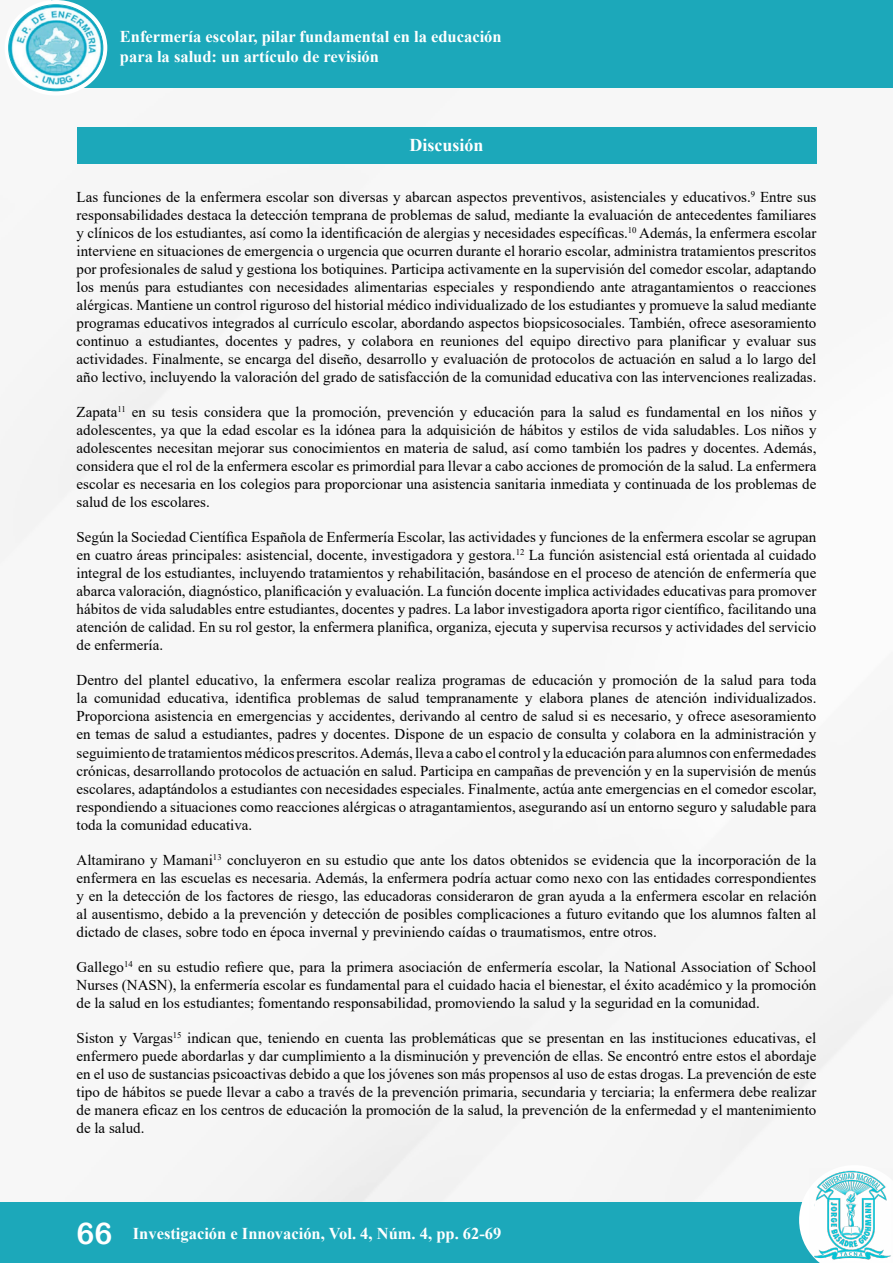
<style>
.page{position:relative;width:893px;height:1263px;background:#fff}
.page>*{position:absolute;margin:0;border:0;box-sizing:border-box;transform-origin:0 0}
.t1{font:700 18px "Times New Roman";color:#fff}
.t2{font:700 16.5px/19.8px "Times New Roman";color:#fff}
.t3{font:15px/18px "Times New Roman";color:#000;text-align:justify}
.s1{font-family:"Arial Rounded MT Bold";font-weight:400;font-size:30px}
</style>
<div class="page">
<img style="left:0;top:127px;width:893px;height:1075px">
<div style="left:0;top:1202px;width:870px;height:61px;background:#1ca8ba"></div>
<svg style="left:799px;top:1165px;width:94px;height:87px"></svg>
<div style="left:51px;top:0;width:842px;height:88px;background:#1ca8ba"></div>
<div style="left:5px;top:0;width:102px;height:96px;background:#fff;border-radius:50%"></div>
<img style="left:9px;top:5px;width:94px;height:86px">
<img style="left:809px;top:1168px;width:84px;height:95px">
<img style="left:891px;top:1169px;width:2px;height:94px">
<div style="left:77px;top:128px;width:739px;height:36px;background:#1ca8ba"></div>
<p class="t2" style="left:120px;top:26px;width:383px">Enfermería escolar, pilar fundamental en la educación para la salud: un artículo de revisión</p>
<p class="t1" style="left:409px;top:132px;width:76px">Discusión</p>
<p class="t3" style="left:77px;top:188px;width:741px">Las funciones de la enfermera escolar son diversas y abarcan aspectos preventivos, asistenciales y educativos.<sup>9</sup> Entre sus responsabilidades destaca la detección temprana de problemas de salud, mediante la evaluación de antecedentes familiares y clínicos de los estudiantes, así como la identificación de alergias y necesidades específicas.<sup>10</sup> Además, la enfermera escolar interviene en situaciones de emergencia o urgencia que ocurren durante el horario escolar, administra tratamientos prescritos por profesionales de salud y gestiona los botiquines. Participa activamente en la supervisión del comedor escolar, adaptando los menús para estudiantes con necesidades alimentarias especiales y respondiendo ante atragantamientos o reacciones alérgicas. Mantiene un control riguroso del historial médico individualizado de los estudiantes y promueve la salud mediante programas educativos integrados al currículo escolar, abordando aspectos biopsicosociales. También, ofrece asesoramiento continuo a estudiantes, docentes y padres, y colabora en reuniones del equipo directivo para planificar y evaluar sus actividades. Finalmente, se encarga del diseño, desarrollo y evaluación de protocolos de actuación en salud a lo largo del año lectivo, incluyendo la valoración del grado de satisfacción de la comunidad educativa con las intervenciones realizadas.</p>
<p class="t3" style="left:77px;top:403px;width:741px">Zapata<sup>11</sup> en su tesis considera que la promoción, prevención y educación para la salud es fundamental en los niños y adolescentes, ya que la edad escolar es la idónea para la adquisición de hábitos y estilos de vida saludables. Los niños y adolescentes necesitan mejorar sus conocimientos en materia de salud, así como también los padres y docentes. Además, considera que el rol de la enfermera escolar es primordial para llevar a cabo acciones de promoción de la salud. La enfermera escolar es necesaria en los colegios para proporcionar una asistencia sanitaria inmediata y continuada de los problemas de salud de los escolares.</p>
<p class="t3" style="left:77px;top:528px;width:741px">Según la Sociedad Científica Española de Enfermería Escolar, las actividades y funciones de la enfermera escolar se agrupan en cuatro áreas principales: asistencial, docente, investigadora y gestora.<sup>12</sup> La función asistencial está orientada al cuidado integral de los estudiantes, incluyendo tratamientos y rehabilitación, basándose en el proceso de atención de enfermería que abarca valoración, diagnóstico, planificación y evaluación. La función docente implica actividades educativas para promover hábitos de vida saludables entre estudiantes, docentes y padres. La labor investigadora aporta rigor científico, facilitando una atención de calidad. En su rol gestor, la enfermera planifica, organiza, ejecuta y supervisa recursos y actividades del servicio de enfermería.</p>
<p class="t3" style="left:77px;top:671px;width:741px">Dentro del plantel educativo, la enfermera escolar realiza programas de educación y promoción de la salud para toda la comunidad educativa, identifica problemas de salud tempranamente y elabora planes de atención individualizados.<br>Proporciona asistencia en emergencias y accidentes, derivando al centro de salud si es necesario, y ofrece asesoramiento en temas de salud a estudiantes, padres y docentes. Dispone de un espacio de consulta y colabora en la administración y seguimiento de tratamientos médicos prescritos. Además, lleva a cabo el control y la educación para alumnos con enfermedades crónicas, desarrollando protocolos de actuación en salud. Participa en campañas de prevención y en la supervisión de menús escolares, adaptándolos a estudiantes con necesidades especiales. Finalmente, actúa ante emergencias en el comedor escolar, respondiendo a situaciones como reacciones alérgicas o atragantamientos, asegurando así un entorno seguro y saludable para toda la comunidad educativa.</p>
<p class="t3" style="left:77px;top:850px;width:741px">Altamirano y Mamani<sup>13</sup> concluyeron en su estudio que ante los datos obtenidos se evidencia que la incorporación de la enfermera en las escuelas es necesaria. Además, la enfermera podría actuar como nexo con las entidades correspondientes y en la detección de los factores de riesgo, las educadoras consideraron de gran ayuda a la enfermera escolar en relación al ausentismo, debido a la prevención y detección de posibles complicaciones a futuro evitando que los alumnos falten al dictado de clases, sobre todo en época invernal y previniendo caídas o traumatismos, entre otros.</p>
<p class="t3" style="left:77px;top:957px;width:741px">Gallego<sup>14</sup> en su estudio refiere que, para la primera asociación de enfermería escolar, la National Association of School Nurses (NASN), la enfermería escolar es fundamental para el cuidado hacia el bienestar, el éxito académico y la promoción de la salud en los estudiantes; fomentando responsabilidad, promoviendo la salud y la seguridad en la comunidad.</p>
<p class="t3" style="left:77px;top:1028px;width:741px">Siston y Vargas<sup>15</sup> indican que, teniendo en cuenta las problemáticas que se presentan en las instituciones educativas, el enfermero puede abordarlas y dar cumplimiento a la disminución y prevención de ellas. Se encontró entre estos el abordaje en el uso de sustancias psicoactivas debido a que los jóvenes son más propensos al uso de estas drogas. La prevención de este tipo de hábitos se puede llevar a cabo a través de la prevención primaria, secundaria y terciaria; la enfermera debe realizar de manera eficaz en los centros de educación la promoción de la salud, la prevención de la enfermedad y el mantenimiento de la salud.</p>
<p class="t2" style="left:77px;top:1223px;width:426px"><span class="s1">66</span> Investigación e Innovación, Vol. 4, Núm. 4, pp. 62-69</p>
</div>
